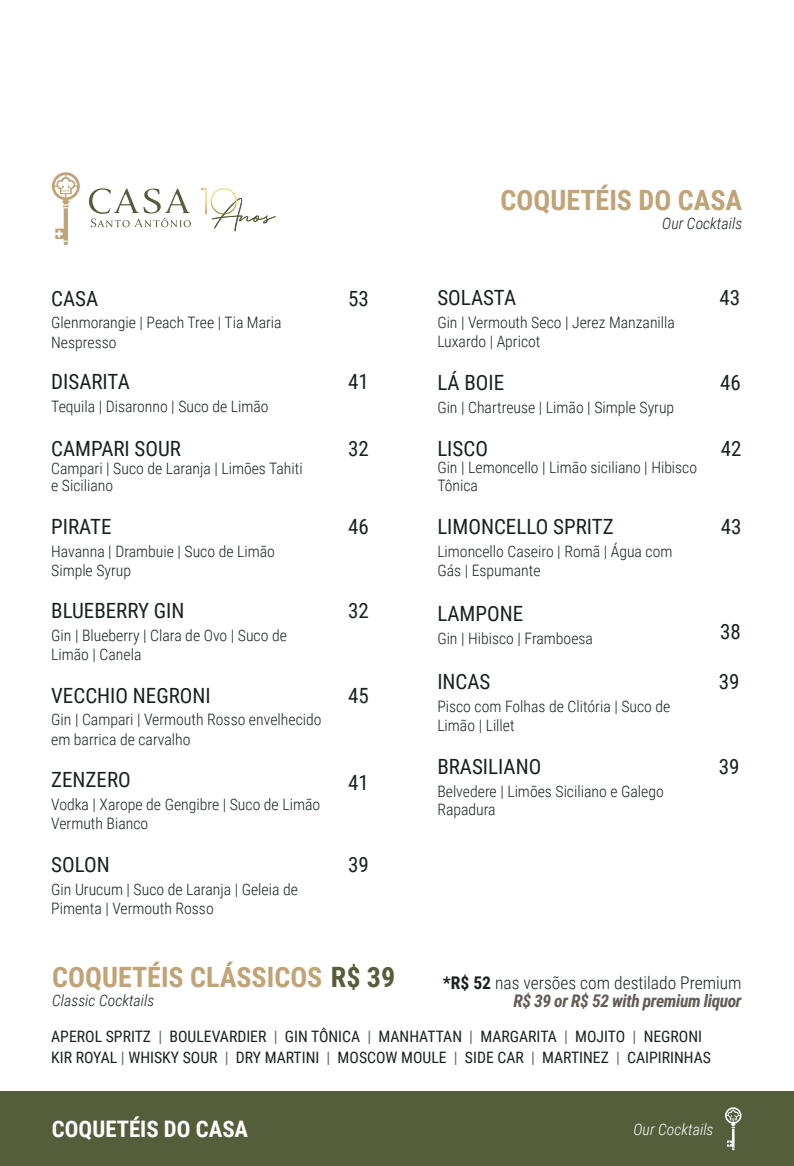
<style>
.page{position:relative;width:794px;height:1166px;background:#fff}
.page>*{position:absolute;margin:0;border:0;box-sizing:border-box;transform-origin:0 0}
.t1{font:700 28px "Roboto Condensed";color:#c0a376}
.t2{font:700 22.75px "Roboto Condensed";color:#fff}
.t3{font:21px "Roboto Condensed";color:#192120}
.t4{font:300 17.5px/17.5px "Roboto Condensed";color:#192120;text-align:right}
.t5{font:300 15.75px/19.2px "Roboto Condensed";color:#192120}
.t6{font:15.75px/21px "Roboto Condensed";color:#192120}
.t7{font:italic 300 15.75px "Roboto Condensed";color:#192120}
.t8{font:italic 300 15.75px "Roboto Condensed";color:#fff}
.s1{color:#545e3a}
.s2{font-weight:700}
.s3{font-weight:700;font-style:italic;color:#645b55}
.s4{color:#666a6b}
</style>
<div class="page">
<div style="left:0;top:1091px;width:794px;height:75px;background:#545e3a"></div>
<svg style="left:725px;top:1107px;width:16px;height:43px"></svg>
<svg style="left:52px;top:172px;width:28px;height:73px"></svg>
<svg style="left:89px;top:188px;width:102px;height:39px"></svg>
<svg style="left:201px;top:188px;width:75px;height:43px"></svg>
<h3 class="t3" style="left:51px;top:284px;width:48px">CASA</h3>
<p class="t5" style="left:51px;top:313px;width:232px">Glenmorangie | Peach Tree | Tia Maria<br>Nespresso</p>
<h3 class="t3" style="left:51px;top:367px;width:80px">DISARITA</h3>
<p class="t5" style="left:51px;top:396px;width:219px">Tequila | Disaronno | Suco de Limão</p>
<h3 class="t3" style="left:51px;top:434px;width:131px">CAMPARI SOUR</h3>
<p class="t5" style="left:51px;top:459px;width:253px;line-height:17.5px">Campari | Suco de Laranja | Limões Tahiti e Siciliano</p>
<h3 class="t3" style="left:51px;top:512px;width:62px">PIRATE</h3>
<p class="t5" style="left:51px;top:541px;width:225px">Havanna | Drambuie | Suco de Limão<br>Simple Syrup</p>
<h3 class="t3" style="left:51px;top:596px;width:135px">BLUEBERRY GIN</h3>
<p class="t5" style="left:51px;top:625px;width:237px">Gin | Blueberry | Clara de Ovo | Suco de<br>Limão | Canela</p>
<h3 class="t3" style="left:51px;top:680px;width:161px">VECCHIO NEGRONI</h3>
<p class="t5" style="left:51px;top:709px;width:272px">Gin | Campari | Vermouth Rosso envelhecido em barrica de carvalho</p>
<h3 class="t3" style="left:51px;top:765px;width:81px">ZENZERO</h3>
<p class="t5" style="left:51px;top:794px;width:270px">Vodka | Xarope de Gengibre | Suco de Limão<br>Vermuth Bianco</p>
<h3 class="t3" style="left:51px;top:850px;width:60px">SOLON</h3>
<p class="t5" style="left:51px;top:879px;width:248px">Gin Urucum | Suco de Laranja | Geleia de<br>Pimenta | Vermouth Rosso</p>
<h3 class="t3" style="left:348px;top:283px;width:22px">53</h3>
<h3 class="t3" style="left:348px;top:367px;width:22px">41</h3>
<h3 class="t3" style="left:348px;top:434px;width:22px">32</h3>
<h3 class="t3" style="left:348px;top:512px;width:22px">46</h3>
<h3 class="t3" style="left:348px;top:596px;width:22px">32</h3>
<h3 class="t3" style="left:348px;top:680px;width:22px">45</h3>
<h3 class="t3" style="left:348px;top:767px;width:22px">41</h3>
<h3 class="t3" style="left:348px;top:850px;width:22px">39</h3>
<h1 class="t1" style="left:500px;top:180px;width:243px">COQUETÉIS DO CASA</h1>
<p class="t7" style="left:662px;top:212px;width:81px">Our Cocktails</p>
<h3 class="t3" style="left:437px;top:283px;width:80px">SOLASTA</h3>
<p class="t5" style="left:437px;top:312px;width:239px">Gin | Vermouth Seco | Jerez Manzanilla<br>Luxardo | Apricot</p>
<h3 class="t3" style="left:437px;top:368px;width:68px">LÁ BOIE</h3>
<p class="t5" style="left:437px;top:397px;width:238px">Gin | Chartreuse | Limão | Simple Syrup</p>
<h3 class="t3" style="left:437px;top:434px;width:52px">LISCO</h3>
<p class="t5" style="left:437px;top:458px;width:261px;line-height:17.5px">Gin | Lemoncello | Limão siciliano | Hibisco<br>Tônica</p>
<h3 class="t3" style="left:437px;top:512px;width:178px">LIMONCELLO SPRITZ</h3>
<p class="t5" style="left:437px;top:541px;width:237px">Limoncello Caseiro | Romã | Água com<br>Gás | Espumante</p>
<h3 class="t3" style="left:719px;top:283px;width:22px">43</h3>
<h3 class="t3" style="left:720px;top:368px;width:22px">46</h3>
<h3 class="t3" style="left:721px;top:434px;width:22px">42</h3>
<h3 class="t3" style="left:721px;top:512px;width:22px">43</h3>
<h3 class="t3" style="left:437px;top:599px;width:87px">LAMPONE</h3>
<p class="t5" style="left:437px;top:628px;width:157px">Gin | Hibisco | Framboesa</p>
<h3 class="t3" style="left:720px;top:617px;width:22px">38</h3>
<h3 class="t3" style="left:437px;top:667px;width:55px">INCAS</h3>
<p class="t5" style="left:437px;top:696px;width:235px">Pisco com Folhas de Clitória | Suco de<br>Limão | Lillet</p>
<h3 class="t3" style="left:437px;top:752px;width:105px">BRASILIANO</h3>
<p class="t5" style="left:437px;top:782px;width:228px;line-height:17.5px">Belvedere | Limões Siciliano e Galego<br>Rapadura</p>
<h3 class="t3" style="left:719px;top:667px;width:22px">39</h3>
<h3 class="t3" style="left:719px;top:752px;width:22px">39</h3>
<h1 class="t1" style="left:52px;top:958px;width:344px">COQUETÉIS CLÁSSICOS <span class="s1">R$ 39</span></h1>
<p class="t7" style="left:52px;top:989px;width:104px">Classic Cocktails</p>
<p class="t4" style="left:443px;top:974px;width:300px"><span class="s2">*R$ 52</span> nas versões com destilado Premium<br><span class="s3">R$ 39 or R$ 52 with premium liquor</span></p>
<p class="t6" style="left:51px;top:1025px;width:661px">APEROL SPRITZ <span class="s4">|</span> BOULEVARDIER <span class="s4">|</span> GIN TÔNICA <span class="s4">|</span> MANHATTAN <span class="s4">|</span> MARGARITA <span class="s4">|</span> MOJITO <span class="s4">|</span> NEGRONI<br>KIR ROYAL <span class="s4">|</span> WHISKY SOUR <span class="s4">|</span> DRY MARTINI <span class="s4">|</span> MOSCOW MOULE <span class="s4">|</span> SIDE CAR <span class="s4">|</span> MARTINEZ <span class="s4">|</span> CAIPIRINHAS</p>
<h2 class="t2" style="left:52px;top:1113px;width:198px">COQUETÉIS DO CASA</h2>
<p class="t8" style="left:633px;top:1118px;width:81px">Our Cocktails</p>
</div>
